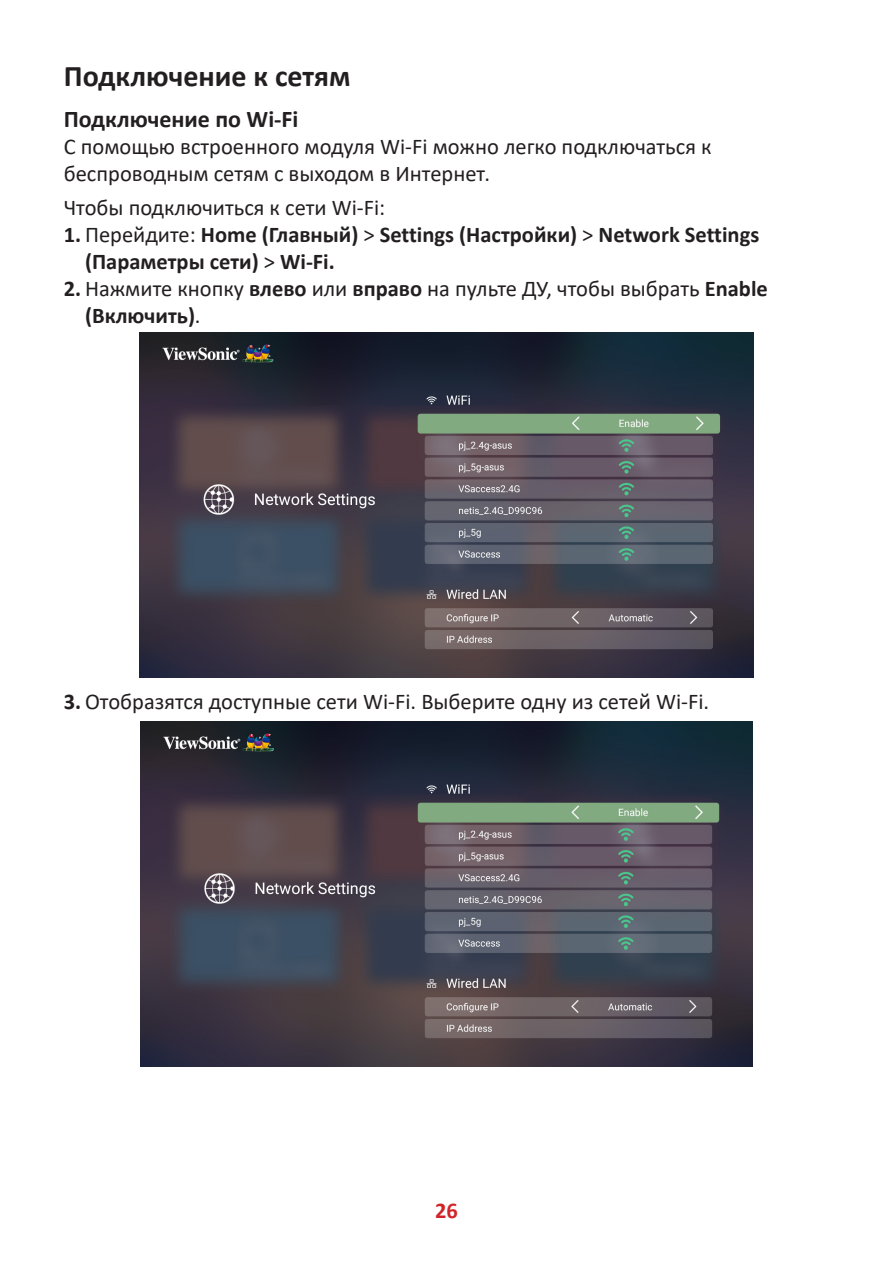
<style>
.page{position:relative;width:893px;height:1263px;background:#fff}
.page>*{position:absolute;margin:0;border:0;box-sizing:border-box;transform-origin:0 0}
.Heading_2{font:700 30px "Calibri";color:#231f20}
.Heading_3{font:700 24px "Calibri";color:#231f20}
.Body{font:22.5px/27px "Calibri";color:#231f20}
.t1{font:700 22.5px/27px "Calibri";color:#231f20}
.t2{font:700 22.5px "Calibri";color:#d1232a}
.s1{font-weight:400}
.s2{font-weight:700}
</style>
<div class="page">
<img style="left:140px;top:332px;width:613px;height:345px">
<img style="left:140px;top:722px;width:613px;height:344px">
<p class="Heading_2" style="left:64px;top:55px;width:288px">Подключение к сетям</p>
<p class="Heading_3" style="left:64px;top:102px;width:236px">Подключение по Wi-Fi</p>
<p class="Body" style="left:64px;top:132px;width:649px">С помощью встроенного модуля Wi-Fi можно легко подключаться к беспроводным сетям с выходом в Интернет.</p>
<p class="Body" style="left:64px;top:194px;width:323px">Чтобы подключиться к сети Wi-Fi:</p>
<p class="t1" style="left:85px;top:221px;width:676px;text-indent:-21px">1. <span class="s1">Перейдите:</span> Home (Главный) <span class="s1">&gt;</span> Settings (Настройки) <span class="s1">&gt;</span> Network Settings (Параметры сети) <span class="s1">&gt;</span> Wi-Fi.</p>
<p class="Body" style="left:85px;top:275px;width:684px;text-indent:-21px"><span class="s2">2.</span> Нажмите кнопку <span class="s2">влево</span> или <span class="s2">вправо</span> на пульте ДУ, чтобы выбрать <span class="s2">Enable (Включить)</span>.</p>
<p class="Body" style="left:64px;top:687px;width:647px"><span class="s2">3.</span> Отобразятся доступные сети Wi-Fi. Выберите одну из сетей Wi-Fi.</p>
<p class="t2" style="left:435px;top:1194px;width:24px">26</p>
</div>
